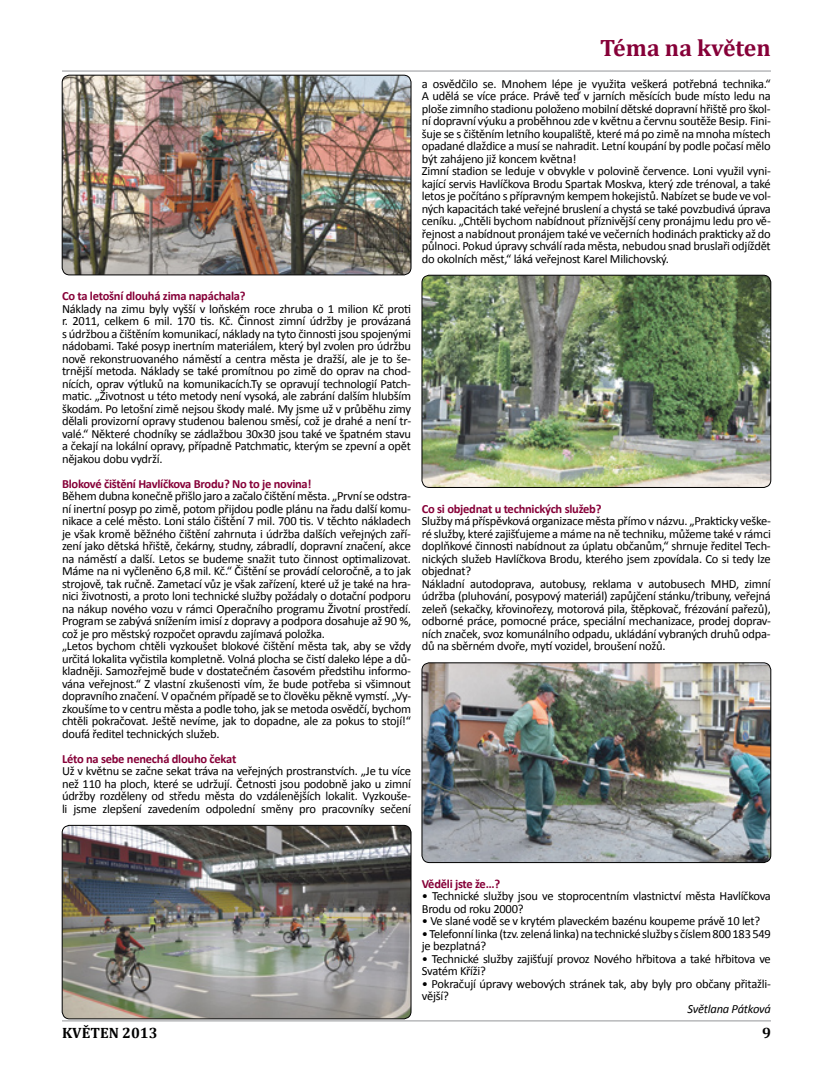
<style>
.page{position:relative;width:833px;height:1081px;background:#fff}
.page>*{position:absolute;margin:0;border:0;box-sizing:border-box;transform-origin:0 0}
.t1{font:700 23.75px "Cambria";color:#860038}
.t2{font:700 15px "Cambria";color:#000}
.t3{font:12.5px/12.5px "Calibri";letter-spacing:-.02em;color:#000}
.t4{font:700 12.5px "Calibri";letter-spacing:-.02em;color:#860038}
.t5{font:italic 12.5px "Calibri";letter-spacing:-.025em;color:#000}
</style>
<div class="page">
<hr style="left:62px;top:71px;width:709px;height:1px;background:#939598">
<hr style="left:62px;top:1020px;width:709px;height:1px;background:#939598">
<img style="left:62px;top:75px;width:349px;height:200px">
<div style="left:62px;top:75px;width:349px;height:200px;border:1px solid #000;border-radius:8px"></div>
<img style="left:422px;top:275px;width:349px;height:212px">
<div style="left:422px;top:275px;width:349px;height:212px;border:1px solid #000;border-radius:8px"></div>
<img style="left:422px;top:663px;width:349px;height:199px">
<div style="left:422px;top:662px;width:349px;height:200px;border:1px solid #000;border-radius:8px"></div>
<img style="left:62px;top:825px;width:349px;height:194px">
<div style="left:62px;top:825px;width:349px;height:194px;border:1px solid #000;border-radius:8px"></div>
<h1 class="t1" style="left:600px;top:33px;width:172px">Téma na květen</h1>
<p class="t4" style="left:62px;top:288px;width:185px">Co ta letošní dlouhá zima napáchala?</p>
<p class="t3" style="left:62px;top:302px;width:351px;text-align:justify">Náklady na zimu byly vyšší v loňském roce zhruba o 1 milion Kč proti r. 2011, celkem 6 mil. 170 tis. Kč. Činnost zimní údržby je provázaná s údržbou a čištěním komunikací, náklady na tyto činnosti jsou spojenými nádobami. Také posyp inertním materiálem, který byl zvolen pro údržbu nově rekonstruovaného náměstí a centra města je dražší, ale je to še&shy;trnější metoda. Náklady se také promítnou po zimě do oprav na chod&shy;nících, oprav výtluků na komunikacích.Ty se opravují technologií Patch&shy;matic. „Životnost u této metody není vysoká, ale zabrání dalším hlubším škodám. Po letošní zimě nejsou škody malé. My jsme už v průběhu zimy dělali provizorní opravy studenou balenou směsí, což je drahé a není tr&shy;valé.“ Některé chodníky se zádlažbou 30x30 jsou také ve špatném stavu a čekají na lokální opravy, případně Patchmatic, kterým se zpevní a opět nějakou dobu vydrží.</p>
<p class="t4" style="left:62px;top:476px;width:251px">Blokové čištění Havlíčkova Brodu? No to je novina!</p>
<p class="t3" style="left:62px;top:489px;width:351px">Během dubna konečně přišlo jaro a začalo čištění města. „První se odstra&shy;ní inertní posyp po zimě, potom přijdou podle plánu na řadu další komu&shy;nikace a celé město. Loni stálo čištění 7 mil. 700 tis. V těchto nákladech je však kromě běžného čištění zahrnuta i údržba dalších veřejných zaří&shy;zení jako dětská hřiště, čekárny, studny, zábradlí, dopravní značení, akce na náměstí a další. Letos se budeme snažit tuto činnost optimalizovat.<br>Máme na ni vyčleněno 6,8 mil. Kč.“ Čištění se provádí celoročně, a to jak strojově, tak ručně. Zametací vůz je však zařízení, které už je také na hra&shy;nici životnosti, a proto loni technické služby požádaly o dotační podporu na nákup nového vozu v rámci Operačního programu Životní prostředí.<br>Program se zabývá snížením imisí z dopravy a podpora dosahuje až 90 %, což je pro městský rozpočet opravdu zajímavá položka.<br>„Letos bychom chtěli vyzkoušet blokové čištění města tak, aby se vždy určitá lokalita vyčistila kompletně. Volná plocha se čistí daleko lépe a dů&shy;kladněji. Samozřejmě bude v dostatečném časovém předstihu informo&shy;vána veřejnost.“ Z vlastní zkušenosti vím, že bude potřeba si všimnout dopravního značení. V opačném případě se to člověku pěkně vymstí. „Vy&shy;zkoušíme to v centru města a podle toho, jak se metoda osvědčí, bychom chtěli pokračovat. Ještě nevíme, jak to dopadne, ale za pokus to stojí!“ doufá ředitel technických služeb.</p>
<p class="t4" style="left:62px;top:751px;width:176px">Léto na sebe nenechá dlouho čekat</p>
<p class="t3" style="left:62px;top:764px;width:350px;text-align:justify">Už v květnu se začne sekat tráva na veřejných prostranstvích. „Je tu více než 110 ha ploch, které se udržují. Četnosti jsou podobně jako u zimní údržby rozděleny od středu města do vzdálenějších lokalit. Vyzkouše&shy;li jsme zlepšení zavedením odpolední směny pro pracovníky sečení</p>
<p class="t3" style="left:422px;top:77px;width:351px">a osvědčilo se. Mnohem lépe je využita veškerá potřebná technika.“ A udělá se více práce. Právě teď v jarních měsících bude místo ledu na ploše zimního stadionu položeno mobilní dětské dopravní hřiště pro škol&shy;ní dopravní výuku a proběhnou zde v květnu a červnu soutěže Besip. Fini&shy;šuje se s čištěním letního koupaliště, které má po zimě na mnoha místech opadané dlaždice a musí se nahradit. Letní koupání by podle počasí mělo být zahájeno již koncem května!<br>Zimní stadion se leduje v obvykle v polovině července. Loni využil vyni&shy;kající servis Havlíčkova Brodu Spartak Moskva, který zde trénoval, a také letos je počítáno s přípravným kempem hokejistů. Nabízet se bude ve vol&shy;ných kapacitách také veřejné bruslení a chystá se také povzbudivá úprava ceníku. „Chtěli bychom nabídnout příznivější ceny pronájmu ledu pro vě&shy;řejnost a nabídnout pronájem také ve večerních hodinách prakticky až do půlnoci. Pokud úpravy schválí rada města, nebudou snad bruslaři odjíždět do okolních měst,“ láká veřejnost Karel Milichovský.</p>
<p class="t4" style="left:422px;top:501px;width:181px">Co si objednat u technických služeb?</p>
<p class="t3" style="left:422px;top:514px;width:351px">Služby má příspěvková organizace města přímo v názvu. „Prakticky veške&shy;ré služby, které zajišťujeme a máme na ně techniku, můžeme také v rámci doplňkové činnosti nabídnout za úplatu občanům,“ shrnuje ředitel Tech&shy;nických služeb Havlíčkova Brodu, kterého jsem zpovídala. Co si tedy lze objednat?<br>Nákladní autodoprava, autobusy, reklama v autobusech MHD, zimní údržba (pluhování, posypový materiál) zapůjčení stánku/tribuny, veřejná zeleň (sekačky, křovinořezy, motorová pila, štěpkovač, frézování pařezů), odborné práce, pomocné práce, speciální mechanizace, prodej doprav&shy;ních značek, svoz komunálního odpadu, ukládání vybraných druhů odpa&shy;dů na sběrném dvoře, mytí vozidel, broušení nožů.</p>
<p class="t4" style="left:422px;top:876px;width:80px">Věděli jste že…?</p>
<p class="t3" style="left:422px;top:889px;width:350px">• Technické služby jsou ve stoprocentním vlastnictví města Havlíčkova<br>Brodu od roku 2000?</p>
<p class="t3" style="left:422px;top:914px;width:340px">• Ve slané vodě se v krytém plaveckém bazénu koupeme právě 10 let?</p>
<p class="t3" style="left:422px;top:927px;width:351px">• Telefonní linka (tzv. zelená linka) na technické služby s číslem 800183549 je bezplatná?</p>
<p class="t3" style="left:422px;top:952px;width:350px">• Technické služby zajišťují provoz Nového hřbitova a také hřbitova ve<br>Svatém Kříži?</p>
<p class="t3" style="left:422px;top:977px;width:350px">• Pokračují úpravy webových stránek tak, aby byly pro občany přitažli&shy;vější?</p>
<p class="t5" style="left:687px;top:1001px;width:85px">Světlana Pátková</p>
<p class="t2" style="left:62px;top:1024px;width:97px">KVĚTEN 2013</p>
<p class="t2" style="left:762px;top:1024px;width:10px">9</p>
</div>
